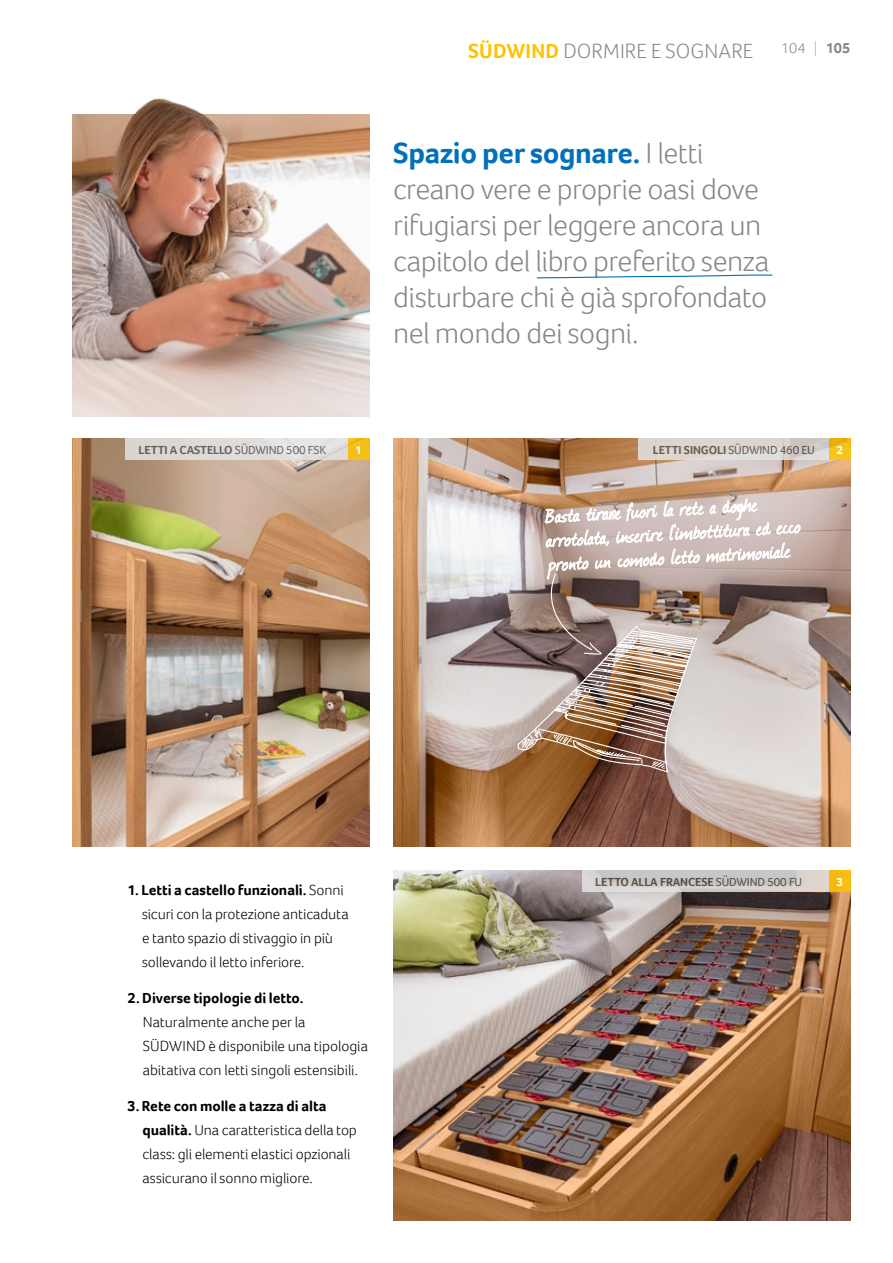
<style>
.page{position:relative;width:893px;height:1263px;background:#fff}
.page>*{position:absolute;margin:0;border:0;box-sizing:border-box;transform-origin:0 0}
.t1{font:300 30px/36px "Foco";letter-spacing:-.02em;color:#868786}
.t2{font:300 21px "Foco";letter-spacing:.005em;color:#868786}
.t3{font:300 15px/24px "Foco";letter-spacing:-.005em;color:#000}
.t4{font:700 15px "Foco";letter-spacing:-.005em;color:#000}
.t5{font:300 15px "Foco";color:#868786}
.t6{font:700 12px "Foco";letter-spacing:-.01em;color:#565655}
.t7{font:700 12px "Foco";color:#fff}
.s1{font-weight:700;color:#fdc300}
.s2{color:#b1b2b3}
.s3{font-weight:700}
.s4{font-weight:700;color:#0071ba}
.s5{font-weight:400}
</style>
<div class="page">
<img style="left:393px;top:871px;width:457px;height:349px">
<img style="left:72px;top:439px;width:297px;height:408px">
<img style="left:393px;top:439px;width:457px;height:408px">
<div style="left:348px;top:439px;width:21px;height:21px;background:#f4be16"></div>
<svg style="left:829px;top:439px;width:21px;height:21px"></svg>
<div style="left:829px;top:871px;width:21px;height:21px;background:#f5bb0e"></div>
<img style="left:72px;top:98px;width:297px;height:318px">
<div style="left:126px;top:439px;width:222px;height:21px;background:linear-gradient(to right,#dad5d0,#e4e3e3)"></div>
<svg style="left:583px;top:871px;width:246px;height:21px;background:#d0ccc9"></svg>
<svg style="left:638px;top:439px;width:191px;height:21px;background:#dbd4cf"></svg>
<img style="left:517px;top:499px;width:283px;height:274px">
<svg style="left:536px;top:274px;width:237px;height:5px"></svg>
<h2 class="t2" style="left:468px;top:37px;width:287px"><span class="s1">SÜDWIND</span> DORMIRE E SOGNARE</h2>
<p class="t5" style="left:781px;top:38px;width:71px">104 <span class="s2">|</span> <span class="s3">105</span></p>
<h1 class="t1" style="left:393px;top:134px;width:378px"><span class="s4">Spazio per sognare.</span> I letti creano vere e proprie oasi dove rifugiarsi per leggere ancora un capitolo del libro preferito senza disturbare chi è già sprofondato nel mondo dei sogni.</h1>
<p class="t6" style="left:139px;top:441px;width:189px">LETTI A CASTELLO <span class="s5">SÜDWIND 500 FSK</span></p>
<p class="t6" style="left:653px;top:441px;width:164px">LETTI SINGOLI <span class="s5">SÜDWIND 460 EU</span></p>
<p class="t7" style="left:355px;top:441px;width:8px">1</p>
<p class="t7" style="left:836px;top:441px;width:8px">2</p>
<p class="t3" style="left:142px;top:877px;width:208px;text-indent:-14px"><span class="s3">1. Letti a castello funzionali.</span> Sonni sicuri con la protezione anticaduta e tanto spazio di stivaggio in più sollevando il letto inferiore.</p>
<p class="t4" style="left:128px;top:988px;width:177px">2. Diverse tipologie di letto.</p>
<p class="t3" style="left:143px;top:1009px;width:227px">Naturalmente anche per la<br>SÜDWIND è disponibile una tipologia abitativa con letti singoli estensibili.</p>
<p class="t3" style="left:142px;top:1093px;width:216px;text-indent:-15px"><span class="s3">3. Rete con molle a tazza di alta qualità.</span> Una caratteristica della top class: gli elementi elastici opzionali assicurano il sonno migliore.</p>
<p class="t6" style="left:595px;top:873px;width:208px">LETTO ALLA FRANCESE <span class="s5">SÜDWIND 500 FU</span></p>
<p class="t7" style="left:836px;top:873px;width:8px">3</p>
</div>
